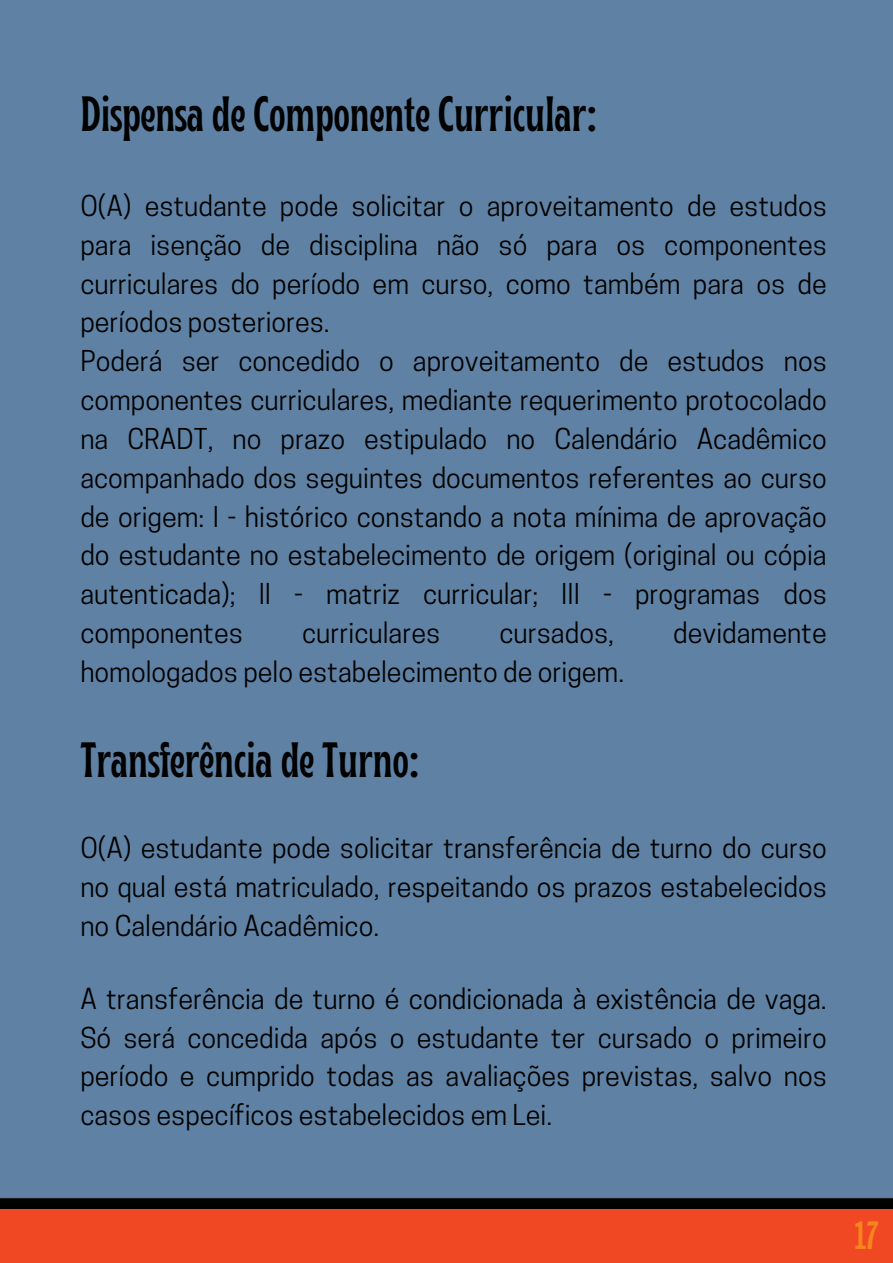
<style>
.page{position:relative;width:893px;height:1263px;background:#5f82a4}
.page>*{position:absolute;margin:0;border:0;box-sizing:border-box;transform-origin:0 0}
.t1{font:700 condensed 49.5px "Brice";color:#010101}
.t2{font:700 condensed 39.38px "Brice";color:#f6851f}
.t3{font:27px/38.8px "Cooper Hewitt";color:#010101;text-align:justify}
</style>
<div class="page">
<svg style="left:0;top:1197px;width:893px;height:12px;background:#0c0d0e"></svg>
<div style="left:0;top:1209px;width:893px;height:54px;background:#ef4823"></div>
<h1 class="t1" style="left:80px;top:94px;width:518px">Dispensa de Componente Curricular:</h1>
<p class="t3" style="left:80px;top:190px;width:748px;text-align:left">O(A) estudante pode solicitar o aproveitamento de estudos para isenção de disciplina não só para os componentes curriculares do período em curso, como também para os de períodos posteriores.<br>Poderá ser concedido o aproveitamento de estudos nos componentes curriculares, mediante requerimento protocolado na CRADT, no prazo estipulado no Calendário Acadêmico acompanhado dos seguintes documentos referentes ao curso de origem: I - histórico constando a nota mínima de aprovação do estudante no estabelecimento de origem (original ou cópia autenticada); II - matriz curricular; III - programas dos componentes</p>
<p class="t3" style="left:302px;top:617px;width:139px">curriculares</p>
<p class="t3" style="left:499px;top:617px;width:116px">cursados,</p>
<p class="t3" style="left:673px;top:617px;width:155px">devidamente</p>
<p class="t3" style="left:80px;top:656px;width:545px">homologados pelo estabelecimento de origem.</p>
<h1 class="t1" style="left:80px;top:740px;width:341px">Transferência de Turno:</h1>
<p class="t3" style="left:80px;top:832px;width:748px">O(A) estudante pode solicitar transferência de turno do curso no qual está matriculado, respeitando os prazos estabelecidos no Calendário Acadêmico.</p>
<p class="t3" style="left:80px;top:982px;width:748px">A transferência de turno é condicionada à existência de vaga.<br>Só será concedida após o estudante ter cursado o primeiro período e cumprido todas as avaliações previstas, salvo nos casos específicos estabelecidos em Lei.</p>
<h2 class="t2" style="left:855px;top:1219px;width:26px">17</h2>
</div>
